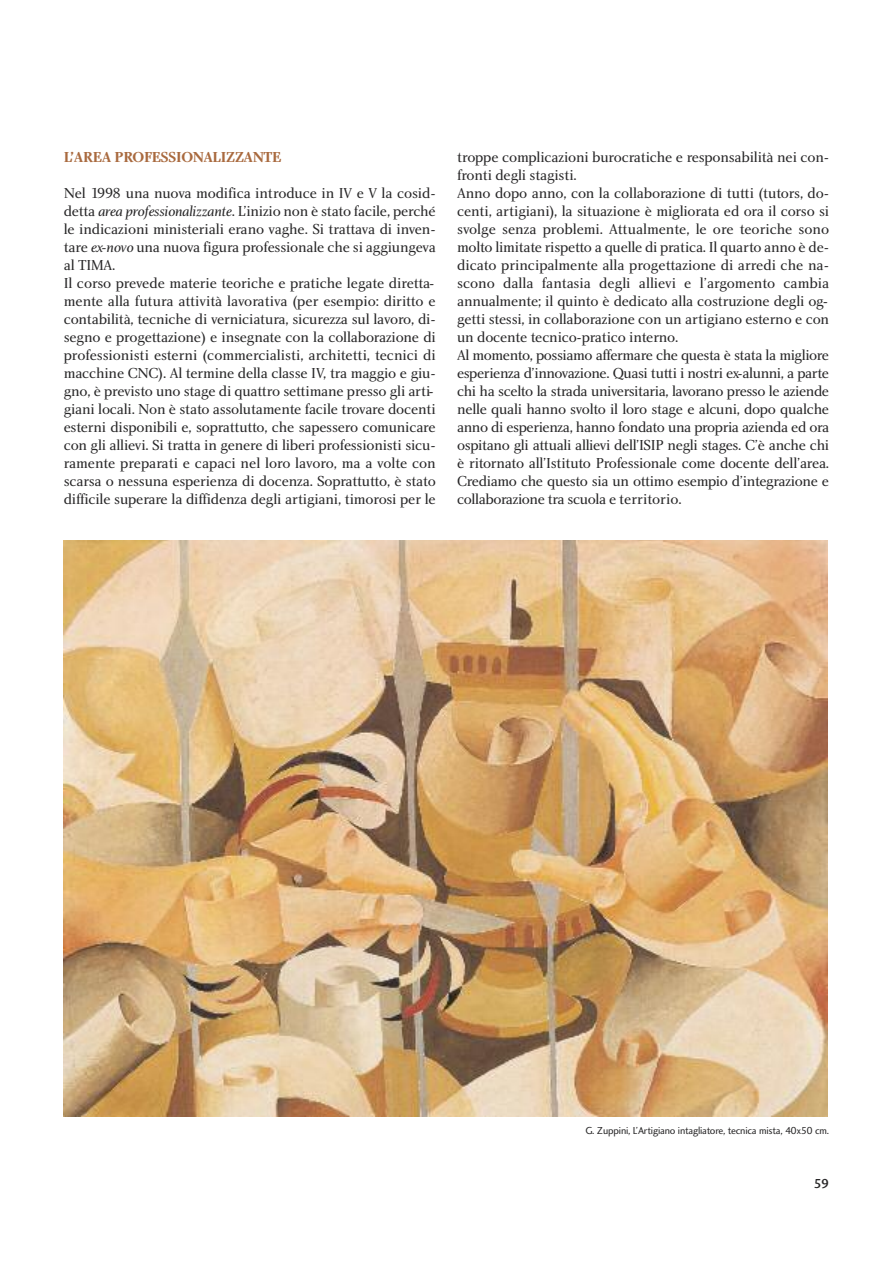
<style>
.page{position:relative;width:893px;height:1263px;background:#fff}
.page>*{position:absolute;margin:0;border:0;box-sizing:border-box;transform-origin:0 0}
.t1{font:15px/18px "Charlotte Book Plain";letter-spacing:-.015em;color:#272627}
.t2{font:15px "Charlotte Bold Plain";letter-spacing:-.015em;color:#a96a3f}
.t3{font:13.5px "Charlotte Sans Medium Plain";color:#272627}
.t4{font:10.5px "Charlotte Sans Book Plain";letter-spacing:-.015em;color:#272627}
.s1{font-family:"Charlotte Book Italic Plain"}
</style>
<div class="page">
<img style="left:64px;top:540px;width:764px;height:576px">
<p class="t2" style="left:64px;top:151px;width:219px">L’AREA PROFESSIONALIZZANTE</p>
<p class="t1" style="left:64px;top:185px;width:374px">Nel 1998 una nuova modifica introduce in IV e V la cosid&shy;detta <span class="s1">area professionalizzante</span>. L’inizio non è stato facile, perché le indicazioni ministeriali erano vaghe. Si trattava di inven&shy;tare <span class="s1">ex-novo</span> una nuova figura professionale che si aggiungeva al TIMA.<br>Il corso prevede materie teoriche e pratiche legate diretta&shy;mente alla futura attività lavorativa (per esempio: diritto e contabilità, tecniche di verniciatura, sicurezza sul lavoro, di&shy;segno e progettazione) e insegnate con la collaborazione di professionisti esterni (commercialisti, architetti, tecnici di macchine CNC). Al termine della classe IV, tra maggio e giu&shy;gno, è previsto uno stage di quattro settimane presso gli arti&shy;giani locali. Non è stato assolutamente facile trovare docenti esterni disponibili e, soprattutto, che sapessero comunicare con gli allievi. Si tratta in genere di liberi professionisti sicu&shy;ramente preparati e capaci nel loro lavoro, ma a volte con scarsa o nessuna esperienza di docenza. Soprattutto, è stato difficile superare la diffidenza degli artigiani, timorosi per le</p>
<p class="t1" style="left:457px;top:149px;width:374px">troppe complicazioni burocratiche e responsabilità nei con&shy;fronti degli stagisti.<br>Anno dopo anno, con la collaborazione di tutti (tutors, do&shy;centi, artigiani), la situazione è migliorata ed ora il corso si svolge senza problemi. Attualmente, le ore teoriche sono molto limitate rispetto a quelle di pratica. Il quarto anno è de&shy;dicato principalmente alla progettazione di arredi che na&shy;scono dalla fantasia degli allievi e l’argomento cambia annualmente; il quinto è dedicato alla costruzione degli og&shy;getti stessi, in collaborazione con un artigiano esterno e con un docente tecnico-pratico interno.<br>Al momento, possiamo affermare che questa è stata la migliore esperienza d’innovazione. Quasi tutti i nostri ex-alunni, a parte chi ha scelto la strada universitaria, lavorano presso le aziende nelle quali hanno svolto il loro stage e alcuni, dopo qualche anno di esperienza, hanno fondato una propria azienda ed ora ospitano gli attuali allievi dell’ISIP negli stages. C’è anche chi è ritornato all’Istituto Professionale come docente dell’area.<br>Crediamo che questo sia un ottimo esempio d’integrazione e collaborazione tra scuola e territorio.</p>
<p class="t4" style="left:585px;top:1127px;width:245px">G. Zuppini, L’Artigiano intagliatore, tecnica mista, 40x50 cm.</p>
<p class="t3" style="left:814px;top:1178px;width:17px">59</p>
</div>
